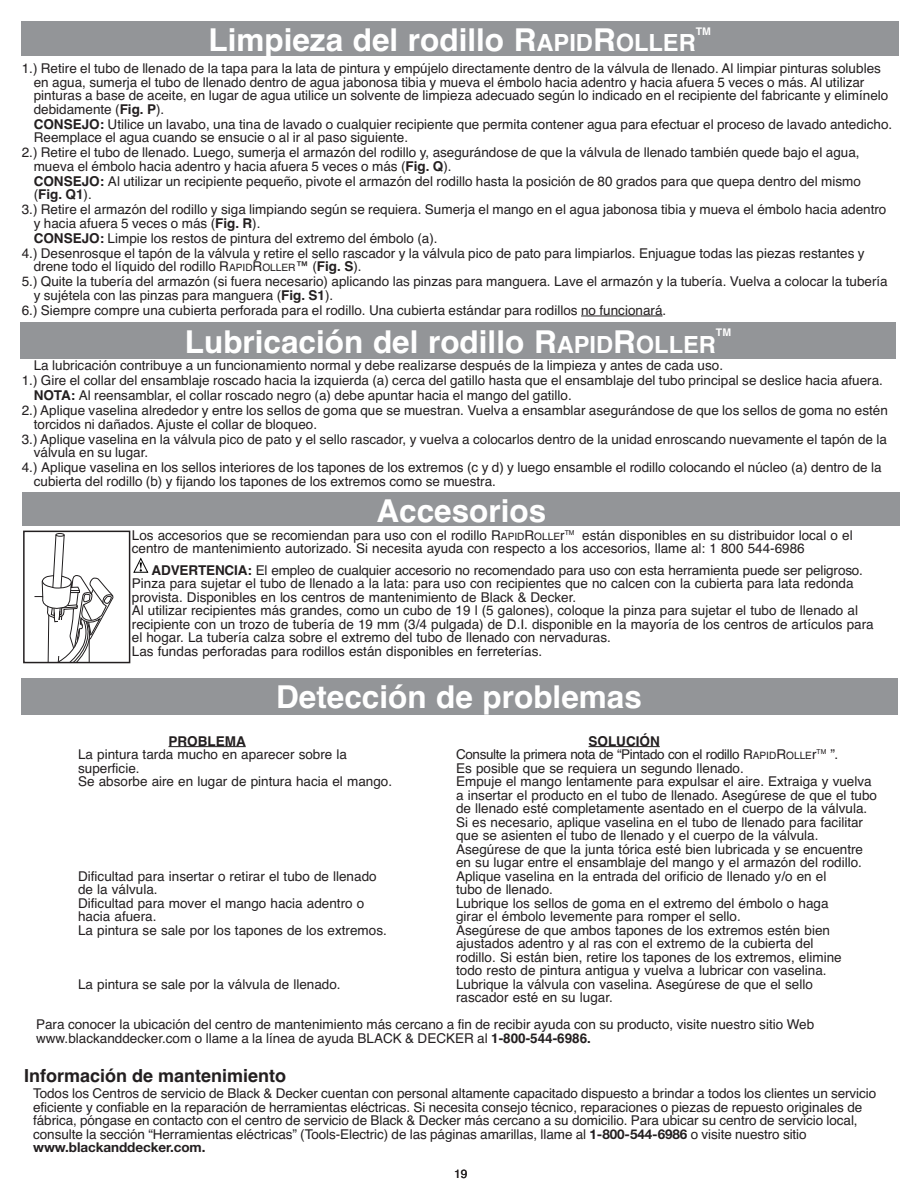
<style>
.page{position:relative;width:918px;height:1188px;background:#fff}
.page>*{position:absolute;margin:0;border:0;box-sizing:border-box;transform-origin:0 0}
.t1{font:700 31.5px "Helvetica";color:#fff}
.t2{font:700 18px "Helvetica";color:#231f20}
.t3{font:13.5px/13.5px "Helvetica";color:#231f20}
.t4{font:13.5px "Helvetica";letter-spacing:-.03em;color:#231f20}
.t5{font:700 13.5px "Helvetica Neue";letter-spacing:-.005em;color:#231f20}
.t6{font:700 13.5px "Helvetica";color:#231f20}
.t7{font:12px "Helvetica";color:#231f20}
.t8{font:700 10.5px "Helvetica";color:#fff}
.s1{font-size:23.7px}
.s2{font-weight:700}
.s3{font-size:10.2px}
.s4{font-family:"Helvetica Neue";font-weight:700}
</style>
<div class="page">
<hr style="left:581px;top:316px;width:82px;height:1px;background:#231f20">
<div style="left:21px;top:22px;width:877px;height:34px;background:#939598"></div>
<div style="left:20px;top:323px;width:876px;height:36px;background:#939598"></div>
<div style="left:23px;top:492px;width:877px;height:34px;background:#939598"></div>
<hr style="left:169px;top:746px;width:77px;height:1px;background:#231f20">
<hr style="left:589px;top:746px;width:71px;height:1px;background:#231f20">
<svg style="left:133px;top:557px;width:16px;height:16px"></svg>
<svg style="left:34px;top:534px;width:79px;height:126px"></svg>
<div style="left:23px;top:531px;width:107px;height:132px;border:2px solid #231f20"></div>
<div style="left:59px;top:620px;width:5px;height:35px;background:#fff"></div>
<div style="left:21px;top:678px;width:876px;height:36px;background:#939598"></div>
<h1 class="t1" style="left:208px;top:22px;width:489px">Limpieza del rodillo R<span class="s1">APID</span>R<span class="s1">OLLER</span></h1>
<p class="t8" style="left:696px;top:25px;width:17px">TM</p>
<p class="t3" style="left:34px;top:62px;width:856px;text-indent:-12px">1.) Retire el tubo de llenado de la tapa para la lata de pintura y empújelo directamente dentro de la válvula de llenado. Al limpiar pinturas solubles en agua, sumerja el tubo de llenado dentro de agua jabonosa tibia y mueva el émbolo hacia adentro y hacia afuera 5 veces o más. Al utilizar pinturas a base de aceite, en lugar de agua utilice un solvente de limpieza adecuado según lo indicado en el recipiente del fabricante y elimínelo debidamente (<span class="s2">Fig. P</span>).</p>
<p class="t3" style="left:34px;top:118px;width:860px"><span class="s2">CONSEJO:</span> Utilice un lavabo, una tina de lavado o cualquier recipiente que permita contener agua para efectuar el proceso de lavado antedicho.<br>Reemplace el agua cuando se ensucie o al ir al paso siguiente.</p>
<p class="t3" style="left:34px;top:146px;width:827px;text-indent:-12px">2.) Retire el tubo de llenado. Luego, sumerja el armazón del rodillo y, asegurándose de que la válvula de llenado también quede bajo el agua, mueva el émbolo hacia adentro y hacia afuera 5 veces o más (<span class="s2">Fig. Q</span>).</p>
<p class="t3" style="left:34px;top:175px;width:829px"><span class="s2">CONSEJO:</span> Al utilizar un recipiente pequeño, pivote el armazón del rodillo hasta la posición de 80 grados para que quepa dentro del mismo (<span class="s2">Fig. Q1</span>).</p>
<p class="t3" style="left:34px;top:203px;width:854px;text-indent:-12px">3.) Retire el armazón del rodillo y siga limpiando según se requiera. Sumerja el mango en el agua jabonosa tibia y mueva el émbolo hacia adentro y hacia afuera 5 veces o más (<span class="s2">Fig. R</span>).</p>
<p class="t3" style="left:22px;top:231px;width:844px;line-height:15px;text-indent:12px"><span class="s2">CONSEJO:</span> Limpie los restos de pintura del extremo del émbolo (a).<br>4.) Desenrosque el tapón de la válvula y retire el sello rascador y la válvula pico de pato para limpiarlos. Enjuague todas las piezas restantes y</p>
<p class="t3" style="left:22px;top:259px;width:868px;line-height:15px;text-indent:12px">drene todo el líquido del rodillo R<span class="s3">APID</span>R<span class="s3">OLLER</span>™ (<span class="s2">Fig. S</span>).<br>5.) Quite la tubería del armazón (si fuera necesario) aplicando las pinzas para manguera. Lave el armazón y la tubería. Vuelva a colocar la tubería</p>
<p class="t3" style="left:22px;top:288px;width:646px;line-height:15px;text-indent:12px">y sujétela con las pinzas para manguera (<span class="s2">Fig. S1</span>).<br>6.) Siempre compre una cubierta perforada para el rodillo. Una cubierta estándar para rodillos no funcionará.</p>
<h1 class="t1" style="left:185px;top:324px;width:533px">Lubricación del rodillo R<span class="s1">APID</span>R<span class="s1">OLLER</span></h1>
<p class="t8" style="left:716px;top:327px;width:17px">TM</p>
<p class="t3" style="left:34px;top:359px;width:691px">La lubricación contribuye a un funcionamiento normal y debe realizarse después de la limpieza y antes de cada uso.</p>
<p class="t3" style="left:22px;top:374px;width:863px">1.) Gire el collar del ensamblaje roscado hacia la izquierda (a) cerca del gatillo hasta que el ensamblaje del tubo principal se deslice hacia afuera.</p>
<p class="t3" style="left:34px;top:389px;width:540px"><span class="s2">NOTA:</span> Al reensamblar, el collar roscado negro (a) debe apuntar hacia el mango del gatillo.</p>
<p class="t3" style="left:22px;top:404px;width:868px">2.) Aplique vaselina alrededor y entre los sellos de goma que se muestran. Vuelva a ensamblar asegurándose de que los sellos de goma no estén</p>
<p class="t3" style="left:22px;top:417px;width:867px;line-height:15px;text-indent:12px">torcidos ni dañados. Ajuste el collar de bloqueo.<br>3.) Aplique vaselina en la válvula pico de pato y el sello rascador, y vuelva a colocarlos dentro de la unidad enroscando nuevamente el tapón de la</p>
<p class="t3" style="left:22px;top:445px;width:861px;line-height:15px;text-indent:12px">válvula en su lugar.<br>4.) Aplique vaselina en los sellos interiores de los tapones de los extremos (c y d) y luego ensamble el rodillo colocando el núcleo (a) dentro de la</p>
<p class="t3" style="left:34px;top:475px;width:464px">cubierta del rodillo (b) y fijando los tapones de los extremos como se muestra.</p>
<h1 class="t1" style="left:376px;top:492px;width:171px">Accesorios</h1>
<p class="t3" style="left:132px;top:529px;width:722px">Los accesorios que se recomiendan para uso con el rodillo R<span class="s3">APID</span>R<span class="s3">OLLE</span>r<sup>TM</sup> están disponibles en su distribuidor local o el centro de mantenimiento autorizado. Si necesita ayuda con respecto a los accesorios, llame al: 1 800 544-6986</p>
<p class="t3" style="left:132px;top:563px;width:743px;text-indent:20px"><span class="s2">ADVERTENCIA:</span> El empleo de cualquier accesorio no recomendado para uso con esta herramienta puede ser peligroso.<br>Pinza para sujetar el tubo de llenado a la lata: para uso con recipientes que no calcen con la cubierta para lata redonda provista. Disponibles en los centros de mantenimiento de Black &amp; Decker.<br>Al utilizar recipientes más grandes, como un cubo de 19 l (5 galones), coloque la pinza para sujetar el tubo de llenado al recipiente con un trozo de tubería de 19 mm (3/4 pulgada) de D.I. disponible en la mayoría de los centros de artículos para el hogar. La tubería calza sobre el extremo del tubo de llenado con nervaduras.<br>Las fundas perforadas para rodillos están disponibles en ferreterías.</p>
<h1 class="t1" style="left:276px;top:678px;width:367px">Detección de problemas</h1>
<p class="t6" style="left:169px;top:733px;width:79px">PROBLEMA</p>
<p class="t6" style="left:589px;top:733px;width:73px">SOLUCIÓN</p>
<p class="t3" style="left:78px;top:748px;width:270px">La pintura tarda mucho en aparecer sobre la</p>
<p class="t4" style="left:456px;top:747px;width:384px">Consulte la primera nota de “Pintado con el rodillo R<span class="s3">APID</span>R<span class="s3">OLLE</span>r<sup>TM</sup> ”.</p>
<p class="t3" style="left:78px;top:761px;width:63px">superficie.</p>
<p class="t3" style="left:456px;top:761px;width:289px">Es posible que se requiera un segundo llenado.</p>
<p class="t3" style="left:78px;top:775px;width:315px">Se absorbe aire en lugar de pintura hacia el mango.</p>
<p class="t3" style="left:456px;top:775px;width:422px">Empuje el mango lentamente para expulsar el aire. Extraiga y vuelva a insertar el producto en el tubo de llenado. Asegúrese de que el tubo de llenado esté completamente asentado en el cuerpo de la válvula.<br>Si es necesario, aplique vaselina en el tubo de llenado para facilitar que se asienten el tubo de llenado y el cuerpo de la válvula.<br>Asegúrese de que la junta tórica esté bien lubricada y se encuentre en su lugar entre el ensamblaje del mango y el armazón del rodillo.</p>
<p class="t3" style="left:78px;top:869px;width:300px">Dificultad para insertar o retirar el tubo de llenado</p>
<p class="t3" style="left:456px;top:869px;width:372px">Aplique vaselina en la entrada del orificio de llenado y/o en el</p>
<p class="t3" style="left:78px;top:883px;width:81px">de la válvula.</p>
<p class="t3" style="left:456px;top:883px;width:98px">tubo de llenado.</p>
<p class="t3" style="left:78px;top:896px;width:288px">Dificultad para mover el mango hacia adentro o</p>
<p class="t3" style="left:456px;top:896px;width:374px">Lubrique los sellos de goma en el extremo del émbolo o haga</p>
<p class="t3" style="left:78px;top:910px;width:80px">hacia afuera.</p>
<p class="t3" style="left:456px;top:910px;width:286px">girar el émbolo levemente para romper el sello.</p>
<p class="t3" style="left:78px;top:923px;width:310px">La pintura se sale por los tapones de los extremos.</p>
<p class="t3" style="left:456px;top:923px;width:387px">Asegúrese de que ambos tapones de los extremos estén bien ajustados adentro y al ras con el extremo de la cubierta del rodillo. Si están bien, retire los tapones de los extremos, elimine todo resto de pintura antigua y vuelva a lubricar con vaselina.</p>
<p class="t3" style="left:78px;top:977px;width:264px">La pintura se sale por la válvula de llenado.</p>
<p class="t3" style="left:456px;top:977px;width:358px">Lubrique la válvula con vaselina. Asegúrese de que el sello rascador esté en su lugar.</p>
<p class="t3" style="left:36px;top:1018px;width:780px">Para conocer la ubicación del centro de mantenimiento más cercano a fin de recibir ayuda con su producto, visite nuestro sitio Web www.blackanddecker.com o llame a la línea de ayuda BLACK &amp; DECKER al <span class="s2">1-800-544-6986.</span></p>
<h2 class="t2" style="left:24px;top:1065px;width:263px">Información de mantenimiento</h2>
<p class="t3" style="left:33px;top:1087px;width:845px">Todos los Centros de servicio de Black &amp; Decker cuentan con personal altamente capacitado dispuesto a brindar a todos los clientes un servicio eficiente y confiable en la reparación de herramientas eléctricas. Si necesita consejo técnico, reparaciones o piezas de repuesto originales de fábrica, póngase en contacto con el centro de servicio de Black &amp; Decker más cercano a su domicilio. Para ubicar su centro de servicio local, consulte la sección “Herramientas eléctricas” (Tools-Electric) de las páginas amarillas, llame al <span class="s4">1-800-544-6986</span> o visite nuestro sitio</p>
<p class="t5" style="left:33px;top:1139px;width:174px">www.blackanddecker.com.</p>
<p class="t7" style="left:454px;top:1167px;width:15px">19</p>
</div>
